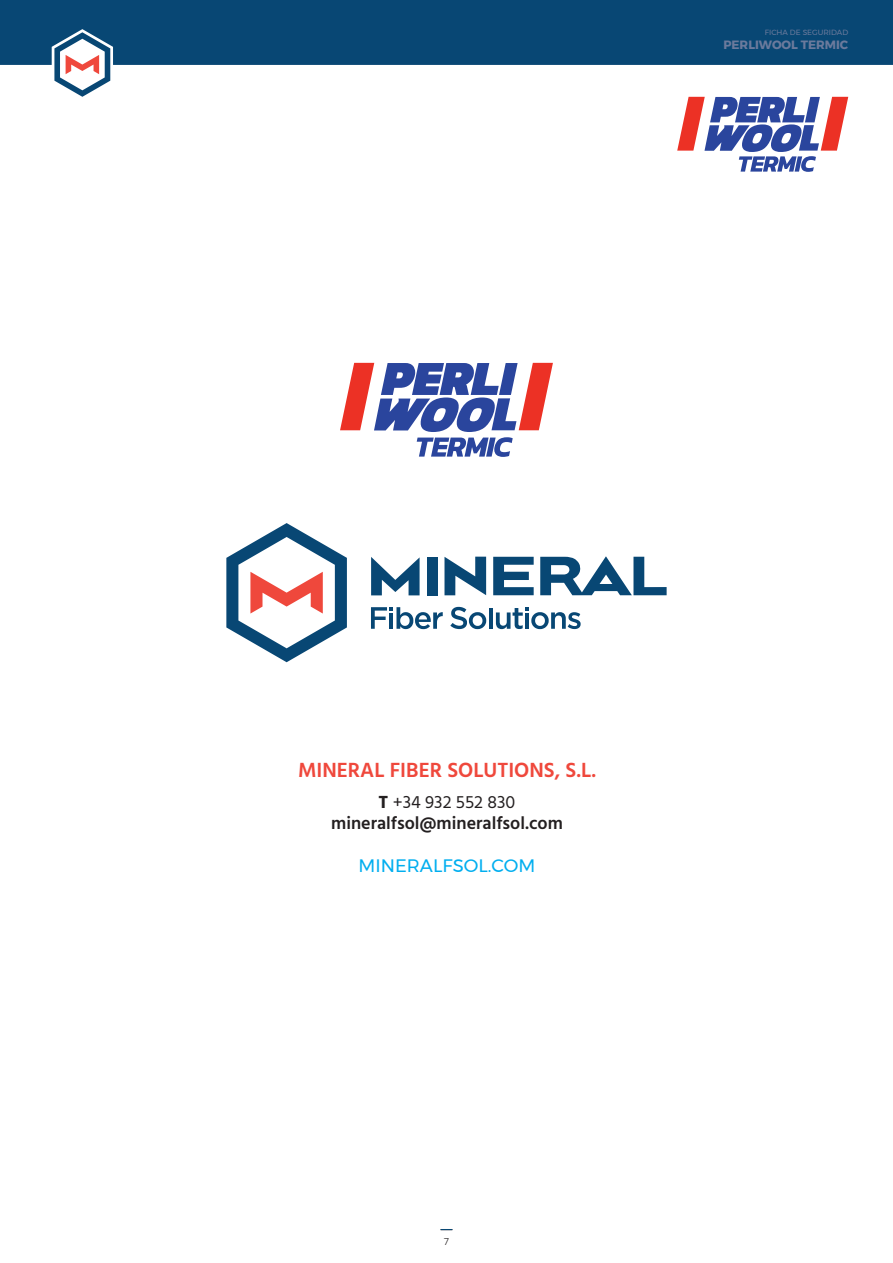
<style>
.page{position:relative;width:893px;height:1263px;background:#fff}
.page>*{position:absolute;margin:0;border:0;box-sizing:border-box;transform-origin:0 0}
.t1{font:600 21px "Hind";color:#ef483c}
.t2{font:600 18px/21.6px "Hind";color:#231f20;text-align:center}
.t3{font:18px "Montserrat";color:#00aeef}
.t4{font:700 12px "Montserrat";color:#6b7a9c}
.t5{font:300 10.5px "Hind";color:#231f20}
.t6{font:7.5px "Montserrat";color:#6b7a9c}
.s1{font-weight:700}
.s2{font-weight:400}
</style>
<div class="page">
<svg style="left:54px;top:65px;width:56px;height:32px"></svg>
<div style="left:0;top:0;width:893px;height:65px;background:#084774"></div>
<svg style="left:677px;top:97px;width:171px;height:75px"></svg>
<svg style="left:226px;top:523px;width:121px;height:139px"></svg>
<svg style="left:371px;top:607px;width:72px;height:22px"></svg>
<svg style="left:450px;top:607px;width:36px;height:22px"></svg>
<hr style="left:489px;top:608px;width:4px;height:21px;background:#084774">
<svg style="left:496px;top:607px;width:85px;height:22px"></svg>
<svg style="left:371px;top:557px;width:49px;height:38px"></svg>
<div style="left:427px;top:557px;width:10px;height:39px;background:#084774"></div>
<svg style="left:444px;top:557px;width:42px;height:38px"></svg>
<svg style="left:493px;top:557px;width:41px;height:38px"></svg>
<svg style="left:540px;top:556px;width:127px;height:39px"></svg>
<svg style="left:340px;top:363px;width:213px;height:94px"></svg>
<p class="t6" style="left:765px;top:26px;width:85px">FICHA DE SEGURIDAD</p>
<p class="t4" style="left:723px;top:35px;width:126px">PERLIWOOL TERMIC</p>
<p class="t1" style="left:298px;top:757px;width:299px">MINERAL FIBER SOLUTIONS, S.L.</p>
<p class="t2" style="left:331px;top:790px;width:233px"><span class="s1">T</span> <span class="s2">+34 932 552 830 </span>mineralfsol@mineralfsol.com</p>
<p class="t3" style="left:359px;top:852px;width:178px">MINERALFSOL.COM</p>
<p class="t5" style="left:444px;top:1234px;width:6px">7</p>
</div>
